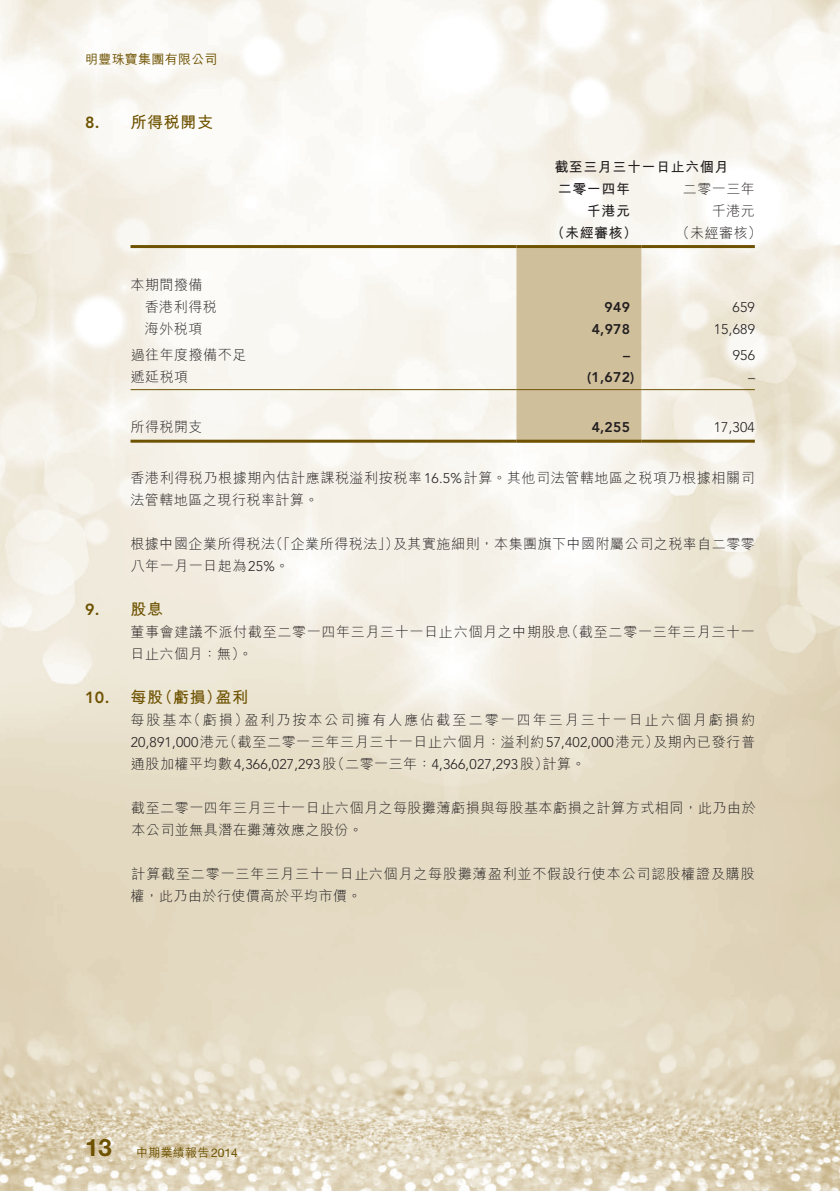
<style>
.page{position:relative;width:840px;height:1191px;background:#fff}
.page>*{position:absolute;margin:0;border:0;box-sizing:border-box;transform-origin:0 0}
.t1{font:700 24px "Helvetica Neue LT Std";color:#6e5200}
.t2{font:700 16px "M Hei HK";letter-spacing:.04em;color:#6e5200}
.t3{font:800 16px "Avenir LT Std";color:#6e5200}
.t4{font:300 14px/22px "M Hei HK";letter-spacing:.04em;color:#231f20}
.t5{font:300 14px "Avenir LT Std";letter-spacing:.015em;color:#231f20}
.t6{font:300 14px/22px "M Hei HK";letter-spacing:.06em;color:#231f20}
.t7{font:300 14px "M Hei HK";letter-spacing:.145em;color:#231f20}
.t8{font:700 14px "M Hei HK";letter-spacing:.04em;color:#231f20}
.t9{font:800 14px "Avenir LT Std";letter-spacing:.02em;color:#231f20}
.t10{font:500 13px "M Hei HK";letter-spacing:.02em;color:#6e5200}
.t11{font:500 12px "M Hei HK";letter-spacing:.02em;color:#6e5200}
.s1{font-family:"Avenir LT Std"}
.s2{font-family:"M Hei HK"}
.s3{font-family:"Helvetica Neue LT Std";font-weight:400}
</style>
<div class="page">
<img style="left:0;top:0;width:839px;height:1191px">
<div style="left:516px;top:248px;width:125px;height:192px;background:#d0bf9b"></div>
<hr style="left:130px;top:245px;width:386px;height:3px;background:#6e5200">
<hr style="left:516px;top:245px;width:125px;height:3px;background:#6e5200">
<hr style="left:641px;top:245px;width:113px;height:3px;background:#6e5200">
<hr style="left:130px;top:389px;width:386px;height:1px;background:#6e5200">
<hr style="left:516px;top:389px;width:125px;height:1px;background:#6e5200">
<hr style="left:641px;top:389px;width:113px;height:1px;background:#6e5200">
<hr style="left:130px;top:440px;width:386px;height:3px;background:#6e5200">
<hr style="left:516px;top:440px;width:125px;height:3px;background:#6e5200">
<hr style="left:641px;top:440px;width:113px;height:3px;background:#6e5200">
<p class="t10" style="left:85px;top:50px;width:134px">明豐珠寶集團有限公司</p>
<p class="t3" style="left:85px;top:113px;width:16px">8.</p>
<p class="t3" style="left:85px;top:600px;width:16px">9.</p>
<p class="t3" style="left:85px;top:688px;width:26px">10.</p>
<p class="t2" style="left:130px;top:110px;width:84px">所得稅開支</p>
<p class="t4" style="left:130px;top:274px;width:74px">本期間撥備</p>
<p class="t4" style="left:145px;top:296px;width:74px">香港利得稅</p>
<p class="t4" style="left:145px;top:318px;width:59px">海外稅項</p>
<p class="t4" style="left:131px;top:344px;width:117px">過往年度撥備不足</p>
<p class="t4" style="left:131px;top:366px;width:59px">遞延稅項</p>
<p class="t8" style="left:554px;top:156px;width:175px">截至三月三十一日止六個月</p>
<p class="t4" style="left:682px;top:177px;width:74px">二零一三年</p>
<p class="t8" style="left:557px;top:178px;width:74px">二零一四年</p>
<p class="t8" style="left:586px;top:200px;width:45px">千港元</p>
<p class="t4" style="left:711px;top:199px;width:45px">千港元</p>
<p class="t8" style="left:550px;top:222px;width:88px">（未經審核）</p>
<p class="t4" style="left:675px;top:221px;width:87px">（未經審核(</p>
<p class="t9" style="left:604px;top:299px;width:27px">949</p>
<p class="t5" style="left:732px;top:299px;width:24px">659</p>
<p class="t9" style="left:591px;top:321px;width:40px">4,978</p>
<p class="t5" style="left:713px;top:321px;width:43px">15,689</p>
<p class="t9" style="left:622px;top:347px;width:8px">–</p>
<p class="t5" style="left:732px;top:347px;width:24px">956</p>
<p class="t9" style="left:587px;top:369px;width:49px">)1,672(</p>
<p class="t5" style="left:747px;top:369px;width:8px">–</p>
<p class="t4" style="left:130px;top:416px;width:74px">所得稅開支</p>
<p class="t4" style="left:130px;top:467px;width:625px">香港利得稅乃根據期內估計應課稅溢利按稅率<span class="s1">16.5%</span>計算。其他司法管轄地區之稅項乃根據相關司法管轄地區之現行稅率計算。</p>
<p class="t4" style="left:393px;top:533px;width:363px">及其實施細則，本集團旗下中國附屬公司之稅率自二零零</p>
<p class="t9" style="left:591px;top:419px;width:40px">4,255</p>
<p class="t5" style="left:713px;top:419px;width:43px">17,304</p>
<p class="t4" style="left:269px;top:533px;width:131px">（「企業所得稅法」）</p>
<p class="t4" style="left:130px;top:533px;width:160px">根據中國企業所得稅法八年一月一日起為<span class="s1">25%</span>。</p>
<p class="t2" style="left:130px;top:597px;width:34px">股息</p>
<p class="t4" style="left:130px;top:621px;width:441px">董事會建議不派付截至二零一四年三月三十一日止六個月之中期股息日止六個月：無。(</p>
<p class="t2" style="left:215px;top:685px;width:34px">盈利</p>
<p class="t4" style="left:564px;top:621px;width:191px">（截至二零一三年三月三十一</p>
<p class="t2" style="left:130px;top:685px;width:34px">每股</p>
<p class="t2" style="left:157px;top:685px;width:67px">（虧損）</p>
<p class="t7" style="left:244px;top:713px;width:512px">盈利乃按本公司擁有人應佔截至二零一四年三月三十一日止六個月虧損約</p>
<p class="t4" style="left:187px;top:709px;width:63px">（虧損）</p>
<p class="t4" style="left:130px;top:709px;width:64px">每股基本</p>
<p class="t4" style="left:223px;top:731px;width:437px">（截至二零一三年三月三十一日止六個月：溢利約<span class="s1">57,402,000</span>港元）</p>
<p class="t5" style="left:131px;top:734px;width:100px">20,891,000<span class="s2">港元</span></p>
<p class="t4" style="left:653px;top:731px;width:103px">及期內已發行普</p>
<p class="t5" style="left:131px;top:756px;width:419px"><span class="s2">通股加權平均數</span>4,366,027,293 <span class="s2">（股 二零一三年：</span>4,366,027,293<span class="s2">股）</span></p>
<p class="t4" style="left:131px;top:797px;width:625px">截至二零一四年三月三十一日止六個月之每股攤薄虧損與每股基本虧損之計算方式相同，此乃由於本公司並無具潛在攤薄效應之股份。</p>
<p class="t6" style="left:130px;top:863px;width:625px">計算截至二零一三年三月三十一日止六個月之每股攤薄盈利並不假設行使本公司認股權證及購股權，此乃由於行使價高於平均市價。</p>
<p class="t4" style="left:542px;top:753px;width:44px">計算。</p>
<h1 class="t1" style="left:85px;top:1133px;width:28px">13</h1>
<p class="t11" style="left:136px;top:1144px;width:103px">中期業績報告<span class="s3">2014</span></p>
</div>
